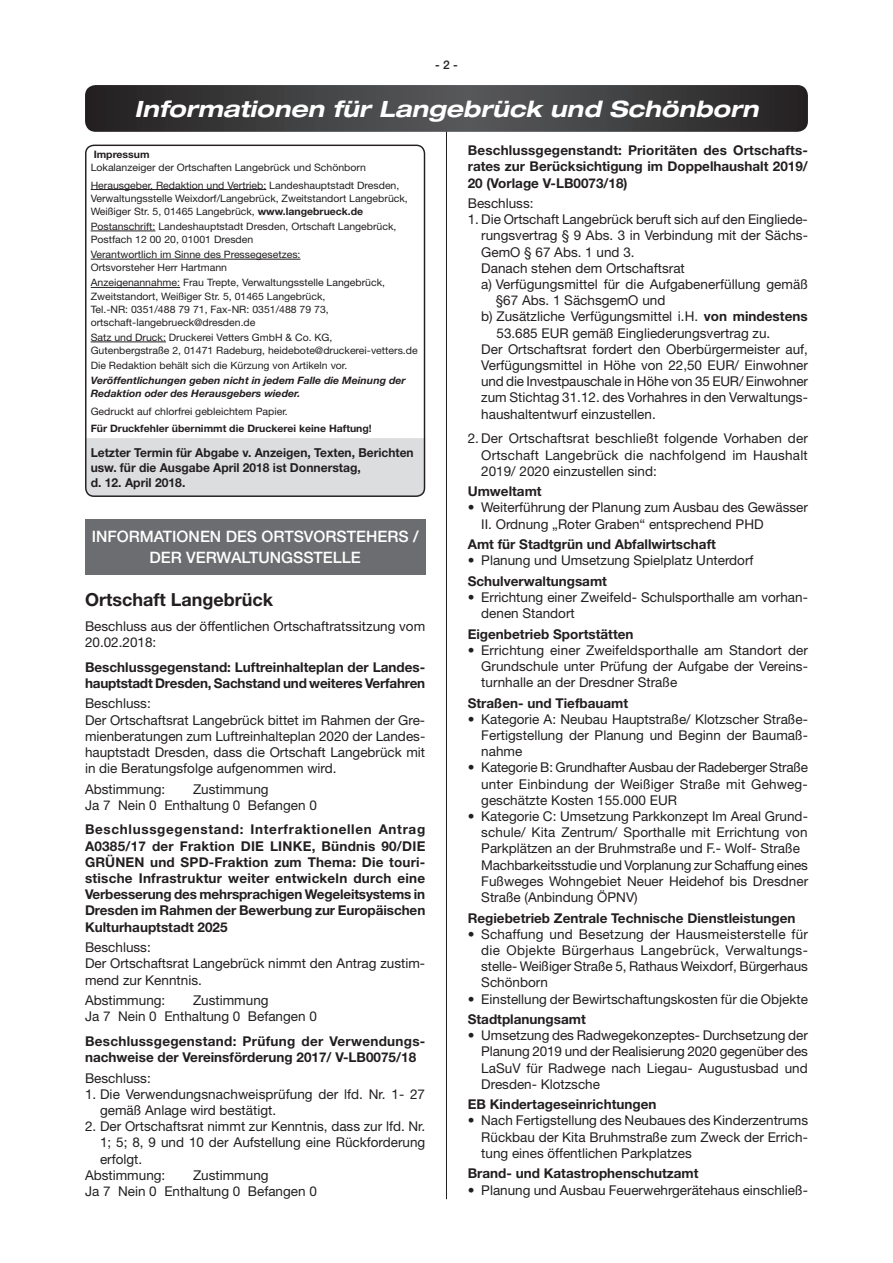
<style>
.page{position:relative;width:893px;height:1263px;background:#fff}
.page>*{position:absolute;margin:0;border:0;box-sizing:border-box;transform-origin:0 0}
.t1{font:italic 700 expanded 22.5px "Helvetica Neue";color:#fff}
.t2{font:700 18px "Helvetica Neue";color:#231f20}
.t3{font:500 15.75px/21px "Helvetica Neue";color:#fff;text-align:center}
.t4{font:13.5px/16.2px "Helvetica Neue";color:#231f20}
.t5{font:700 13.5px/16.2px "Helvetica Neue";color:#231f20}
.t6{font:700 12.3px/14.9px "Helvetica Neue";color:#231f20}
.t7{font:500 12px "Helvetica Neue";color:#231f20}
.t8{font:10.2px/13px "Helvetica Neue";color:#231f20}
.t9{font:italic 700 10.2px/13px "Helvetica Neue";color:#231f20}
.t10{font:700 10.2px "Helvetica Neue";color:#231f20}
.s1{font-weight:700}
</style>
<div class="page">
<hr style="left:446px;top:85px;width:1px;height:1114px;background:#231f20">
<svg style="left:85px;top:85px;width:723px;height:47px;background:#3f3e40"></svg>
<div style="left:86px;top:438px;width:339px;height:58px;background:#dcdddf"></div>
<hr style="left:91px;top:189px;width:175px;height:1px;background:#231f20">
<hr style="left:91px;top:231px;width:64px;height:1px;background:#231f20">
<hr style="left:91px;top:259px;width:209px;height:1px;background:#231f20">
<hr style="left:91px;top:287px;width:89px;height:1px;background:#231f20">
<hr style="left:91px;top:342px;width:75px;height:1px;background:#231f20">
<div style="left:85px;top:145px;width:340px;height:352px;border:1px solid #231f20;border-radius:8px"></div>
<div style="left:85px;top:519px;width:340px;height:55px;background:#6c6d70"></div>
<p class="t7" style="left:435px;top:57px;width:24px">- 2 -</p>
<h1 class="t1" style="left:135px;top:94px;width:625px">Informationen für Langebrück und Schönborn</h1>
<p class="t10" style="left:94px;top:148px;width:57px">Impressum</p>
<p class="t8" style="left:91px;top:159px;width:310px;line-height:17.2px">Lokalanzeiger der Ortschaften Langebrück und Schönborn<br>Herausgeber, Redaktion und Vertrieb: Landeshauptstadt Dresden,</p>
<p class="t8" style="left:91px;top:191px;width:319px">Verwaltungsstelle Weixdorf/Langebrück, Zweitstandort Langebrück,<br>Weißiger Str. 5, 01465 Langebrück, <span class="s1">www.langebrueck.de</span></p>
<p class="t8" style="left:91px;top:220px;width:307px">Postanschrift: Landeshauptstadt Dresden, Ortschaft Langebrück,<br>Postfach 12 00 20, 01001 Dresden</p>
<p class="t8" style="left:91px;top:248px;width:211px">Verantwortlich im Sinne des Pressegesetzes:<br>Ortsvorsteher Herr Hartmann</p>
<p class="t8" style="left:91px;top:276px;width:296px">Anzeigenannahme: Frau Trepte, Verwaltungsstelle Langebrück, Zweitstandort, Weißiger Str. 5, 01465 Langebrück,<br>Tel.-NR: 0351/488 79 71, Fax-NR: 0351/488 79 73, ortschaft-langebrueck@dresden.de</p>
<p class="t8" style="left:91px;top:331px;width:328px">Satz und Druck: Druckerei Vetters GmbH &amp; Co. KG,<br>Gutenbergstraße 2, 01471 Radeburg, heidebote@druckerei-vetters.de</p>
<p class="t8" style="left:91px;top:359px;width:258px">Die Redaktion behält sich die Kürzung von Artikeln vor.</p>
<p class="t9" style="left:91px;top:374px;width:316px">Veröffentlichungen geben nicht in jedem Falle die Meinung der<br>Redaktion oder des Herausgebers wieder.</p>
<p class="t8" style="left:91px;top:404px;width:199px">Gedruckt auf chlorfrei gebleichtem Papier.</p>
<p class="t10" style="left:91px;top:422px;width:283px">Für Druckfehler übernimmt die Druckerei keine Haftung!</p>
<p class="t6" style="left:91px;top:445px;width:324px">Letzter Termin für Abgabe v. Anzeigen, Texten, Berichten usw. für die Ausgabe April 2018 ist Donnerstag,<br>d. 12. April 2018.</p>
<p class="t5" style="left:468px;top:142px;width:342px;text-align:justify">Beschlussgegenstandt: Prioritäten des Ortschafts&shy;rates zur Berücksichtigung im Doppelhaushalt 2019/ 20 (Vorlage V-LB0073/18)</p>
<p class="t4" style="left:468px;top:195px;width:67px">Beschluss:</p>
<p class="t4" style="left:468px;top:211px;width:342px">1. Die Ortschaft Langebrück beruft sich auf den Eingliede-</p>
<p class="t4" style="left:481px;top:227px;width:328px">rungsvertrag § 9 Abs. 3 in Verbindung mit der Sächs-</p>
<p class="t4" style="left:481px;top:243px;width:155px">GemO § 67 Abs. 1 und 3.</p>
<p class="t4" style="left:481px;top:260px;width:205px">Danach stehen dem Ortschaftsrat</p>
<p class="t4" style="left:481px;top:276px;width:328px">a) Verfügungsmittel für die Aufgabenerfüllung gemäß</p>
<p class="t4" style="left:496px;top:292px;width:171px">§67 Abs. 1 SächsgemO und</p>
<p class="t4" style="left:481px;top:308px;width:328px">b) Zusätzliche Verfügungsmittel i.H. <span class="s1">von mindestens</span></p>
<p class="t4" style="left:496px;top:324px;width:275px">53.685 EUR gemäß Eingliederungsvertrag zu.</p>
<p class="t4" style="left:481px;top:341px;width:328px">Der Ortschaftsrat fordert den Oberbürgermeister auf,</p>
<p class="t4" style="left:481px;top:357px;width:328px">Verfügungsmittel in Höhe von 22,50 EUR/ Einwohner</p>
<p class="t4" style="left:481px;top:373px;width:328px">und die Investpauschale in Höhe von 35 EUR/ Einwohner</p>
<p class="t4" style="left:481px;top:389px;width:328px">zum Stichtag 31.12. des Vorhahres in den Verwaltungs-</p>
<p class="t4" style="left:481px;top:405px;width:176px">haushaltentwurf einzustellen.</p>
<p class="t4" style="left:481px;top:430px;width:328px;text-align:justify;text-indent:-14px">2. Der Ortschaftsrat beschließt folgende Vorhaben der Ortschaft Langebrück die nachfolgend im Haushalt 2019/ 2020 einzustellen sind:</p>
<p class="t5" style="left:468px;top:483px;width:75px">Umweltamt</p>
<p class="t4" style="left:481px;top:499px;width:328px;text-indent:-14px">• Weiterführung der Planung zum Ausbau des Gewässer<br>II. Ordnung „Roter Graben“ entsprechend PHD</p>
<p class="t5" style="left:468px;top:536px;width:250px">Amt für Stadtgrün und Abfallwirtschaft</p>
<p class="t4" style="left:468px;top:552px;width:287px">• Planung und Umsetzung Spielplatz Unterdorf</p>
<p class="t5" style="left:468px;top:572px;width:141px">Schulverwaltungsamt</p>
<p class="t4" style="left:481px;top:589px;width:328px;text-indent:-14px">• Errichtung einer Zweifeld- Schulsporthalle am vorhan&shy;denen Standort</p>
<p class="t5" style="left:468px;top:625px;width:167px">Eigenbetrieb Sportstätten</p>
<p class="t4" style="left:481px;top:642px;width:328px;text-align:justify;text-indent:-14px">• Errichtung einer Zweifeldsporthalle am Standort der Grundschule unter Prüfung der Aufgabe der Vereins&shy;turnhalle an der Dresdner Straße</p>
<p class="t5" style="left:468px;top:694px;width:162px">Straßen- und Tiefbauamt</p>
<p class="t4" style="left:481px;top:711px;width:328px;text-align:justify;text-indent:-14px">• Kategorie A: Neubau Hauptstraße/ Klotzscher Straße-Fertigstellung der Planung und Beginn der Baumaß&shy;nahme</p>
<p class="t4" style="left:481px;top:759px;width:328px;text-align:justify;text-indent:-14px">• Kategorie B: Grundhafter Ausbau der Radeberger Straße unter Einbindung der Weißiger Straße mit Gehweg&shy;geschätzte Kosten 155.000 EUR</p>
<p class="t4" style="left:481px;top:808px;width:328px;text-indent:-14px">• Kategorie C: Umsetzung Parkkonzept Im Areal Grund&shy;schule/ Kita Zentrum/ Sporthalle mit Errichtung von Parkplätzen an der Bruhmstraße und F.- Wolf- Straße Machbarkeitsstudie und Vorplanung zur Schaffung eines Fußweges Wohngebiet Neuer Heidehof bis Dresdner Straße (Anbindung ÖPNV)</p>
<p class="t5" style="left:468px;top:909px;width:329px">Regiebetrieb Zentrale Technische Dienstleistungen</p>
<p class="t4" style="left:481px;top:925px;width:328px;text-align:justify;text-indent:-14px">• Schaffung und Besetzung der Hausmeisterstelle für die Objekte Bürgerhaus Langebrück, Verwaltungs&shy;stelle- Weißiger Straße 5, Rathaus Weixdorf, Bürgerhaus Schönborn</p>
<p class="t4" style="left:468px;top:990px;width:342px">• Einstellung der Bewirtschaftungskosten für die Objekte</p>
<p class="t5" style="left:468px;top:1011px;width:119px">Stadtplanungsamt</p>
<p class="t4" style="left:481px;top:1027px;width:328px;text-align:justify;text-indent:-14px">• Umsetzung des Radwegekonzeptes- Durchsetzung der Planung 2019 und der Realisierung 2020 gegenüber des LaSuV für Radwege nach Liegau- Augustusbad und Dresden- Klotzsche</p>
<p class="t5" style="left:468px;top:1096px;width:190px">EB Kindertageseinrichtungen</p>
<p class="t4" style="left:481px;top:1112px;width:328px;text-align:justify;text-indent:-14px">• Nach Fertigstellung des Neubaues des Kinderzentrums Rückbau der Kita Bruhmstraße zum Zweck der Errich&shy;tung eines öffentlichen Parkplatzes</p>
<p class="t5" style="left:468px;top:1165px;width:232px">Brand- und Katastrophenschutzamt</p>
<p class="t4" style="left:468px;top:1181px;width:342px">• Planung und Ausbau Feuerwehrgerätehaus einschließ-</p>
<p class="t3" style="left:92px;top:526px;width:328px">INFORMATIONEN DES ORTSVORSTEHERS /<br>DER VERWALTUNGSSTELLE</p>
<h2 class="t2" style="left:85px;top:588px;width:190px">Ortschaft Langebrück</h2>
<p class="t4" style="left:85px;top:618px;width:342px">Beschluss aus der öffentlichen Ortschaftratssitzung vom<br>20.02.2018:</p>
<p class="t5" style="left:85px;top:658px;width:342px">Beschlussgegenstand: Luftreinhalteplan der Landes&shy;hauptstadt Dresden, Sachstand und weiteres Verfahren</p>
<p class="t4" style="left:85px;top:695px;width:342px">Beschluss:<br>Der Ortschaftsrat Langebrück bittet im Rahmen der Gre&shy;mienberatungen zum Luftreinhalteplan 2020 der Landes&shy;hauptstadt Dresden, dass die Ortschaft Langebrück mit in die Beratungsfolge aufgenommen wird.</p>
<p class="t4" style="left:85px;top:780px;width:82px">Abstimmung:</p>
<p class="t4" style="left:85px;top:780px;width:233px;text-indent:108px">Zustimmung<br>Ja 7 Nein 0 Enthaltung 0 Befangen 0</p>
<p class="t5" style="left:85px;top:821px;width:342px;text-align:justify">Beschlussgegenstand: Interfraktionellen Antrag A0385/17 der Fraktion DIE LINKE, Bündnis 90/DIE GRÜNEN und SPD-Fraktion zum Thema: Die touri&shy;stische Infrastruktur weiter entwickeln durch eine Verbesserung des mehrsprachigen Wegeleitsystems in Dresden im Rahmen der Bewerbung zur Europäischen Kulturhauptstadt 2025</p>
<p class="t4" style="left:85px;top:939px;width:342px">Beschluss:<br>Der Ortschaftsrat Langebrück nimmt den Antrag zustim&shy;mend zur Kenntnis.</p>
<p class="t4" style="left:85px;top:992px;width:82px">Abstimmung:</p>
<p class="t4" style="left:85px;top:992px;width:233px;text-indent:108px">Zustimmung<br>Ja 7 Nein 0 Enthaltung 0 Befangen 0</p>
<p class="t5" style="left:85px;top:1033px;width:342px">Beschlussgegenstand: Prüfung der Verwendungs&shy;nachweise der Vereinsförderung 2017/ V-LB0075/18</p>
<p class="t4" style="left:85px;top:1069px;width:67px">Beschluss:</p>
<p class="t4" style="left:100px;top:1086px;width:327px;text-indent:-15px">1. Die Verwendungsnachweisprüfung der lfd. Nr. 1- 27 gemäß Anlage wird bestätigt.</p>
<p class="t4" style="left:85px;top:1118px;width:342px">2. Der Ortschaftsrat nimmt zur Kenntnis, dass zur lfd. Nr.</p>
<p class="t4" style="left:100px;top:1134px;width:327px">1; 5; 8, 9 und 10 der Aufstellung eine Rückforderung</p>
<p class="t4" style="left:100px;top:1150px;width:44px">erfolgt.</p>
<p class="t4" style="left:85px;top:1167px;width:82px">Abstimmung:</p>
<p class="t4" style="left:85px;top:1167px;width:233px;text-indent:108px">Zustimmung<br>Ja 7 Nein 0 Enthaltung 0 Befangen 0</p>
</div>
